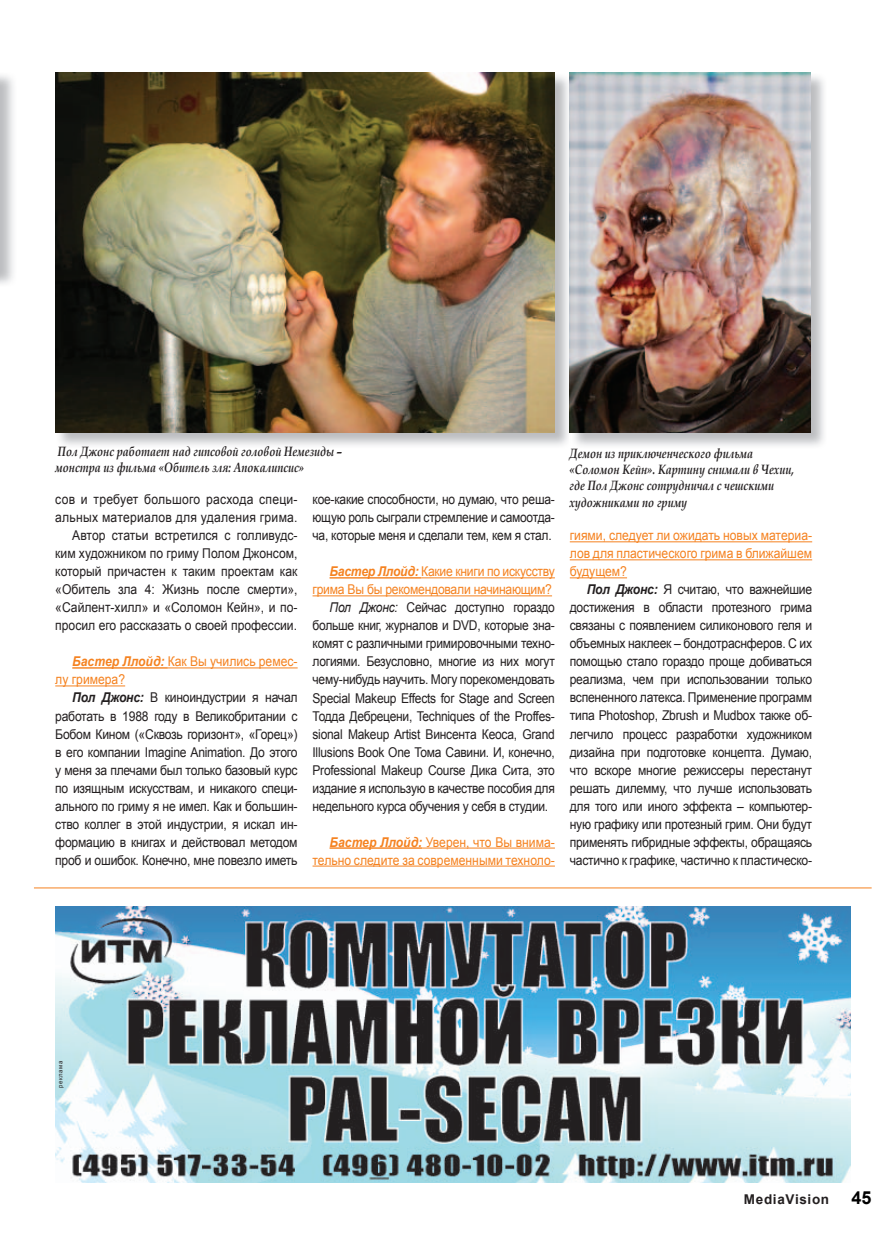
<style>
.page{position:relative;width:893px;height:1234px;background:#fff}
.page>*{position:absolute;margin:0;border:0;box-sizing:border-box;transform-origin:0 0}
.t1{font:13.5px/18px "Arial";letter-spacing:-.02em;color:#231f20;text-align:justify;scale:.9 1}
.t2{font:13.5px/18px "Arial";letter-spacing:-.02em;color:#231f20;text-align:justify;scale:.89 1}
.t3{font:13.5px/18px "Arial";color:#231f20;text-align:right;scale:.9 1}
.t4{font:italic 700 13.5px/16.2px "Book Antiqua";color:#231f20;scale:.8 1}
.t5{font:13.5px/18px "Arial";color:#f58220;scale:.9 1}
.t6{font:13.5px "Arial";letter-spacing:-.02em;color:#f58220;scale:.9 1}
.t7{font:700 13.5px "Arial";letter-spacing:.05em;color:#231f20}
.t8{font:6px "Arial";letter-spacing:.1em;color:#231f20}
.s1{font-weight:700;font-style:italic}
.s2{font-style:italic}
.s3{font-size:18px;color:#000}
</style>
<div class="page">
<hr style="left:72px;top:667px;width:96px;height:1px;background:#f58220">
<hr style="left:168px;top:667px;width:130px;height:1px;background:#f58220">
<hr style="left:55px;top:685px;width:70px;height:1px;background:#f58220">
<hr style="left:330px;top:577px;width:91px;height:1px;background:#f58220">
<hr style="left:421px;top:577px;width:134px;height:1px;background:#f58220">
<hr style="left:313px;top:595px;width:239px;height:1px;background:#f58220">
<hr style="left:330px;top:847px;width:92px;height:1px;background:#f58220">
<hr style="left:422px;top:847px;width:133px;height:1px;background:#f58220">
<hr style="left:313px;top:865px;width:242px;height:1px;background:#f58220">
<hr style="left:570px;top:541px;width:242px;height:1px;background:#f58220">
<hr style="left:570px;top:559px;width:242px;height:1px;background:#f58220">
<hr style="left:570px;top:577px;width:57px;height:1px;background:#f58220">
<img style="left:55px;top:906px;width:795px;height:276px">
<hr style="left:34px;top:887px;width:838px;height:1px;background:#f58220">
<img style="left:55px;top:77px;width:513px;height:369px">
<img style="left:55px;top:72px;width:500px;height:360px">
<img style="left:572px;top:72px;width:252px;height:374px">
<img style="left:569px;top:72px;width:3px;height:361px">
<img style="left:570px;top:72px;width:240px;height:360px">
<p class="t4" style="left:55px;top:443px;width:360px">Пол Джонс работает над гипсовой головой Немезиды – монстра из фильма «Обитель зля: Апокалипсис»</p>
<p class="t4" style="left:570px;top:445px;width:282px">Демон из приключенческого фильма «Соломон Кейн». Картину снимали в Чехии, где Пол Джонс сотрудничал с чешскими художниками по гриму</p>
<p class="t3" style="left:55px;top:490px;width:271px">сов и требует большого расхода специ&shy;альных материалов для удаления грима.<br>Автор статьи встретился с голливудс&shy;ким художником по гриму Полом Джонсом, который причастен к таким проектам как «Обитель зла 4: Жизнь после смерти», «Сайлент-хилл» и «Соломон Кейн», и по&shy;просил его рассказать о своей профессии.</p>
<p class="t5" style="left:55px;top:652px;width:271px;text-indent:17px"><span class="s1">Бастер Ллойд:</span> Как Вы учились ремес&shy;лу гримера?</p>
<p class="t1" style="left:55px;top:688px;width:271px;text-indent:17px"><span class="s1">Пол Джонс:</span> В киноиндустрии я начал работать в 1988 году в Великобритании с Бобом Кином («Сквозь горизонт», «Горец») в его компании Imagine Animation. До этого у меня за плечами был только базовый курс по изящным искусствам, и никакого специ&shy;ального по гриму я не имел. Как и большин&shy;ство коллег в этой индустрии, я искал ин&shy;формацию в книгах и действовал методом проб и ошибок. Конечно, мне повезло иметь</p>
<p class="t2" style="left:313px;top:490px;width:274px">кое-какие способности, но думаю, что реша&shy;ющую роль сыграли стремление и самоотда&shy;ча, которые меня и сделали тем, кем я стал.</p>
<p class="t6" style="left:330px;top:562px;width:252px"><span class="s1">Бастер Ллойд:</span> Какие книги по искусству</p>
<p class="t6" style="left:313px;top:580px;width:268px">грима Вы бы рекомендовали начинающим?</p>
<p class="t2" style="left:330px;top:598px;width:255px"><span class="s2">Пол Джонс:</span> Сейчас доступно гораздо</p>
<p class="t2" style="left:313px;top:616px;width:274px">больше книг, журналов и DVD, которые зна-</p>
<p class="t2" style="left:313px;top:634px;width:274px">комят с различными гримировочными техно-</p>
<p class="t2" style="left:313px;top:652px;width:274px">логиями. Безусловно, многие из них могут</p>
<p class="t2" style="left:313px;top:670px;width:274px">чему-нибудь научить. Могу порекомендовать</p>
<p class="t2" style="left:313px;top:688px;width:274px">Special Makeup Effects for Stage and Screen</p>
<p class="t2" style="left:313px;top:706px;width:274px">Тодда Дебрецени, Techniques of the Proffes-</p>
<p class="t2" style="left:313px;top:724px;width:274px">sional Makeup Artist Винсента Кеоса, Grand</p>
<p class="t2" style="left:313px;top:742px;width:274px">Illusions Book One Тома Савини. И, конечно,</p>
<p class="t2" style="left:313px;top:760px;width:274px">Professional Makeup Course Дика Сита, это</p>
<p class="t2" style="left:313px;top:778px;width:274px">издание я использую в качестве пособия для</p>
<p class="t2" style="left:313px;top:796px;width:266px">недельного курса обучения у себя в студии.</p>
<p class="t5" style="left:313px;top:832px;width:271px;text-align:right"><span class="s1">Бастер Ллойд:</span> Уверен, что Вы внима&shy;тельно следите за современными техноло-</p>
<p class="t5" style="left:570px;top:526px;width:271px;text-align:justify">гиями, следует ли ожидать новых материа&shy;лов для пластического грима в ближайшем будущем?</p>
<p class="t1" style="left:570px;top:580px;width:271px;text-indent:17px"><span class="s1">Пол Джонс:</span> Я считаю, что важнейшие достижения в области протезного грима связаны с появлением силиконового геля и объемных наклеек – бондотраснферов. С их помощью стало гораздо проще добиваться реализма, чем при использовании только вспененного латекса. Применение программ типа Photoshop, Zbrush и Mudbox также об&shy;легчило процесс разработки художником дизайна при подготовке концепта. Думаю, что вскоре многие режиссеры перестанут решать дилемму, что лучше использовать для того или иного эффекта – компьютер&shy;ную графику или протезный грим. Они будут применять гибридные эффекты, обращаясь частично к графике, частично к пластическо-</p>
<p class="t8" style="left:57px;top:1087px;width:29px;rotate:-90deg">реклама</p>
<p class="t7" style="left:744px;top:1190px;width:129px">MediaVision <span class="s3">45</span></p>
</div>
